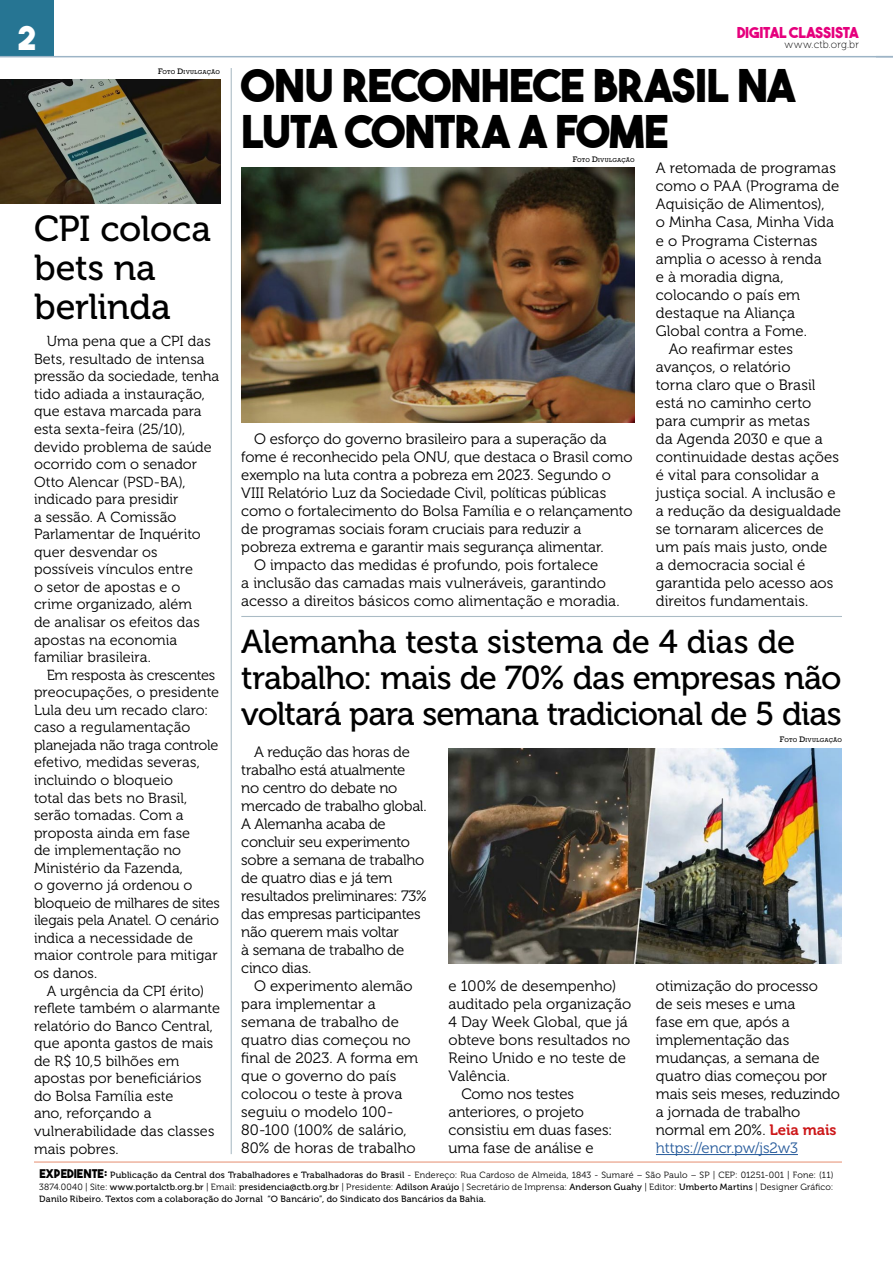
<style>
.page{position:relative;width:893px;height:1263px;background:#fff}
.page>*{position:absolute;margin:0;border:0;box-sizing:border-box;transform-origin:0 0}
.t1{font:45px/46.5px "The Bold Font";letter-spacing:-.02em;color:#000}
.t2{font:36px/39px "Museo 500";letter-spacing:-.01em;color:#000}
.t3{font:33px/36px "Museo 500";letter-spacing:-.02em;color:#000}
.t4{font:33px "The Bold Font";color:#fff}
.t5{font:15px/18px "Museo 300";color:#000}
.t6{font:15px/18px "Museo 300";letter-spacing:-.02em;color:#000}
.t7{font:15px "The Bold Font";letter-spacing:-.015em;color:#e6007d}
.t8{font:14.55px/17.5px "Museo 300";color:#000}
.t9{font:10.5px "Museo 100";letter-spacing:.015em;color:#000}
.t10{font:9px/12px "Museo 500";letter-spacing:.02em;color:#000}
.t11{font:9px "Museo 300";letter-spacing:.02em;color:#000}
.t12{font:5.25px "Rockwell";letter-spacing:.04em;color:#000}
.s1{font-size:7.5px}
.s2{font-family:"Museo 700";color:#cd1719}
.s3{color:#275b9b}
.s4{font-family:"The Bold Font";font-size:12px}
.s5{font-family:"Museo 500"}
.s6{font-family:"Museo 300"}
</style>
<div class="page">
<div style="left:0;top:0;width:53px;height:57px;background:#267593"></div>
<hr style="left:0;top:56px;width:893px;height:1px;background:#9db4c6">
<hr style="left:34px;top:1161px;width:808px;height:1px;background:#e7967b">
<hr style="left:231px;top:68px;width:1px;height:1086px;background:#aabbc5">
<hr style="left:241px;top:616px;width:601px;height:1px;background:#aabbc5">
<hr style="left:656px;top:1154px;width:142px;height:1px;background:#275b9b">
<img style="left:449px;top:748px;width:393px;height:215px">
<img style="left:241px;top:168px;width:394px;height:254px">
<img style="left:0;top:79px;width:220px;height:124px">
<h3 class="t4" style="left:17px;top:17px;width:21px">2</h3>
<p class="t7" style="left:737px;top:23px;width:123px">DIGITAL CLASSISTA</p>
<p class="t9" style="left:784px;top:39px;width:76px">www.ctb.org.br</p>
<p class="t12" style="left:158px;top:69px;width:63px"><span class="s1">F</span>OTO <span class="s1">D</span>IVULGAÇÃO</p>
<h2 class="t2" style="left:34px;top:210px;width:178px">CPI coloca bets na berlinda</h2>
<p class="t8" style="left:34px;top:333px;width:187px;text-indent:13px">Uma pena que a CPI das<br>Bets, resultado de intensa pressão da sociedade, tenha tido adiada a instauração, que estava marcada para esta sexta-feira (25/10), devido problema de saúde ocorrido com o senador<br>Otto Alencar (PSD-BA), indicado para presidir<br>a sessão. A Comissão<br>Parlamentar de Inquérito quer desvendar os possíveis vínculos entre<br>o setor de apostas e o crime organizado, além<br>de analisar os efeitos das apostas na economia familiar brasileira.</p>
<p class="t8" style="left:34px;top:666px;width:188px;text-indent:13px">Em resposta às crescentes preocupações, o presidente<br>Lula deu um recado claro: caso a regulamentação planejada não traga controle efetivo, medidas severas, incluindo o bloqueio<br>total das bets no Brasil, serão tomadas. Com a proposta ainda em fase<br>de implementação no<br>Ministério da Fazenda,<br>o governo já ordenou o bloqueio de milhares de sites ilegais pela Anatel. O cenário indica a necessidade de maior controle para mitigar os danos.</p>
<p class="t8" style="left:34px;top:982px;width:187px;text-indent:13px">A urgência da CPI érito) reflete também o alarmante relatório do Banco Central, que aponta gastos de mais de R$ 10,5 bilhões em apostas por beneficiários do Bolsa Família este<br>ano, reforçando a vulnerabilidade das classes mais pobres.</p>
<h1 class="t1" style="left:241px;top:61px;width:556px">ONU RECONHECE BRASIL NA<br>LUTA CONTRA A FOME</h1>
<p class="t12" style="left:573px;top:156px;width:63px"><span class="s1">F</span>OTO <span class="s1">D</span>IVULGAÇÃO</p>
<p class="t5" style="left:254px;top:430px;width:354px">O esforço do governo brasileiro para a superação da</p>
<p class="t5" style="left:241px;top:448px;width:393px">fome é reconhecido pela ONU, que destaca o Brasil como</p>
<p class="t5" style="left:241px;top:466px;width:371px">exemplo na luta contra a pobreza em 2023. Segundo o</p>
<p class="t5" style="left:241px;top:484px;width:366px">VIII Relatório Luz da Sociedade Civil, políticas públicas</p>
<p class="t5" style="left:241px;top:502px;width:393px">como o fortalecimento do Bolsa Família e o relançamento</p>
<p class="t5" style="left:241px;top:520px;width:342px">de programas sociais foram cruciais para reduzir a</p>
<p class="t5" style="left:241px;top:538px;width:364px">pobreza extrema e garantir mais segurança alimentar.</p>
<p class="t5" style="left:254px;top:556px;width:346px">O impacto das medidas é profundo, pois fortalece</p>
<p class="t5" style="left:241px;top:574px;width:366px">a inclusão das camadas mais vulneráveis, garantindo</p>
<p class="t5" style="left:241px;top:592px;width:380px">acesso a direitos básicos como alimentação e moradia.</p>
<p class="t5" style="left:656px;top:160px;width:182px">A retomada de programas</p>
<p class="t5" style="left:656px;top:178px;width:185px">como o PAA (Programa de</p>
<p class="t5" style="left:656px;top:196px;width:170px">Aquisição de Alimentos),</p>
<p class="t5" style="left:656px;top:214px;width:180px">o Minha Casa, Minha Vida</p>
<p class="t5" style="left:656px;top:232px;width:163px">e o Programa Cisternas</p>
<p class="t5" style="left:656px;top:250px;width:167px">amplia o acesso à renda</p>
<p class="t5" style="left:656px;top:268px;width:129px">e à moradia digna,</p>
<p class="t5" style="left:656px;top:286px;width:146px">colocando o país em</p>
<p class="t5" style="left:656px;top:304px;width:141px">destaque na Aliança</p>
<p class="t5" style="left:656px;top:322px;width:152px">Global contra a Fome.</p>
<p class="t5" style="left:669px;top:340px;width:126px">Ao reafirmar estes</p>
<p class="t5" style="left:656px;top:358px;width:136px">avanços, o relatório</p>
<p class="t5" style="left:656px;top:376px;width:161px">torna claro que o Brasil</p>
<p class="t5" style="left:656px;top:394px;width:157px">está no caminho certo</p>
<p class="t5" style="left:656px;top:412px;width:156px">para cumprir as metas</p>
<p class="t5" style="left:656px;top:430px;width:168px">da Agenda 2030 e que a</p>
<p class="t5" style="left:656px;top:448px;width:184px">continuidade destas ações</p>
<p class="t5" style="left:656px;top:466px;width:165px">é vital para consolidar a</p>
<p class="t5" style="left:656px;top:484px;width:181px">justiça social. A inclusão e</p>
<p class="t5" style="left:656px;top:502px;width:187px">a redução da desigualdade</p>
<p class="t5" style="left:656px;top:520px;width:169px">se tornaram alicerces de</p>
<p class="t5" style="left:656px;top:538px;width:173px">um país mais justo, onde</p>
<p class="t5" style="left:656px;top:556px;width:151px">a democracia social é</p>
<p class="t5" style="left:656px;top:574px;width:179px">garantida pelo acesso aos</p>
<p class="t5" style="left:656px;top:592px;width:154px">direitos fundamentais.</p>
<h3 class="t3" style="left:241px;top:624px;width:602px">Alemanha testa sistema de 4 dias de trabalho: mais de 70% das empresas não voltará para semana tradicional de 5 dias</h3>
<p class="t6" style="left:241px;top:743px;width:187px;text-indent:13px">A redução das horas de trabalho está atualmente no centro do debate no mercado de trabalho global.<br>A Alemanha acaba de concluir seu experimento sobre a semana de trabalho de quatro dias e já tem resultados preliminares: 73% das empresas participantes não querem mais voltar<br>à semana de trabalho de cinco dias.</p>
<p class="t5" style="left:241px;top:977px;width:178px;text-indent:13px">O experimento alemão para implementar a semana de trabalho de quatro dias começou no final de 2023. A forma em que o governo do país colocou o teste à prova seguiu o modelo 100-<br>80-100 (100% de salário,<br>80% de horas de trabalho</p>
<p class="t5" style="left:449px;top:977px;width:169px">e 100% de desempenho)</p>
<p class="t5" style="left:449px;top:995px;width:184px">auditado pela organização</p>
<p class="t5" style="left:449px;top:1013px;width:181px">4 Day Week Global, que já</p>
<p class="t5" style="left:449px;top:1031px;width:183px">obteve bons resultados no</p>
<p class="t5" style="left:449px;top:1049px;width:179px">Reino Unido e no teste de</p>
<p class="t5" style="left:449px;top:1067px;width:63px">Valência.</p>
<p class="t5" style="left:461px;top:1085px;width:114px">Como nos testes</p>
<p class="t5" style="left:449px;top:1103px;width:137px">anteriores, o projeto</p>
<p class="t5" style="left:449px;top:1121px;width:165px">consistiu em duas fases:</p>
<p class="t5" style="left:449px;top:1139px;width:146px">uma fase de análise e</p>
<p class="t12" style="left:780px;top:737px;width:63px"><span class="s1">F</span>OTO <span class="s1">D</span>IVULGAÇÃO</p>
<p class="t5" style="left:656px;top:977px;width:186px">otimização do processo<br>de seis meses e uma<br>fase em que, após a implementação das mudanças, a semana de quatro dias começou por mais seis meses, reduzindo a jornada de trabalho normal em 20%. <span class="s2">Leia mais </span><span class="s3">https://encr.pw/js2w3</span></p>
<p class="t11" style="left:39px;top:1170px;width:796px"><span class="s4">EXPEDIENTE:</span> <span class="s5">Publicação da Central dos Trabalhadores e Trabalhadoras do Brasil</span> - Endereço: Rua Cardoso de Almeida, 1843 - Sumaré – São Paulo – SP | CEP: 01251-001 | Fone: (11)</p>
<p class="t10" style="left:39px;top:1181px;width:796px"><span class="s6">3874.0040 | Site:</span> www.portalctb.org.br <span class="s6">| Email:</span> presidencia@ctb.org.br <span class="s6">| Presidente:</span> Adilson Araújo <span class="s6">| Secretário de Imprensa:</span> Anderson Guahy <span class="s6">| Editor:</span> Umberto Martins <span class="s6">| Designer Gráfico:<br></span>Danilo Ribeiro. Textos com a colaboração do Jornal “O Bancário”, do Sindicato dos Bancários da Bahia.</p>
</div>
